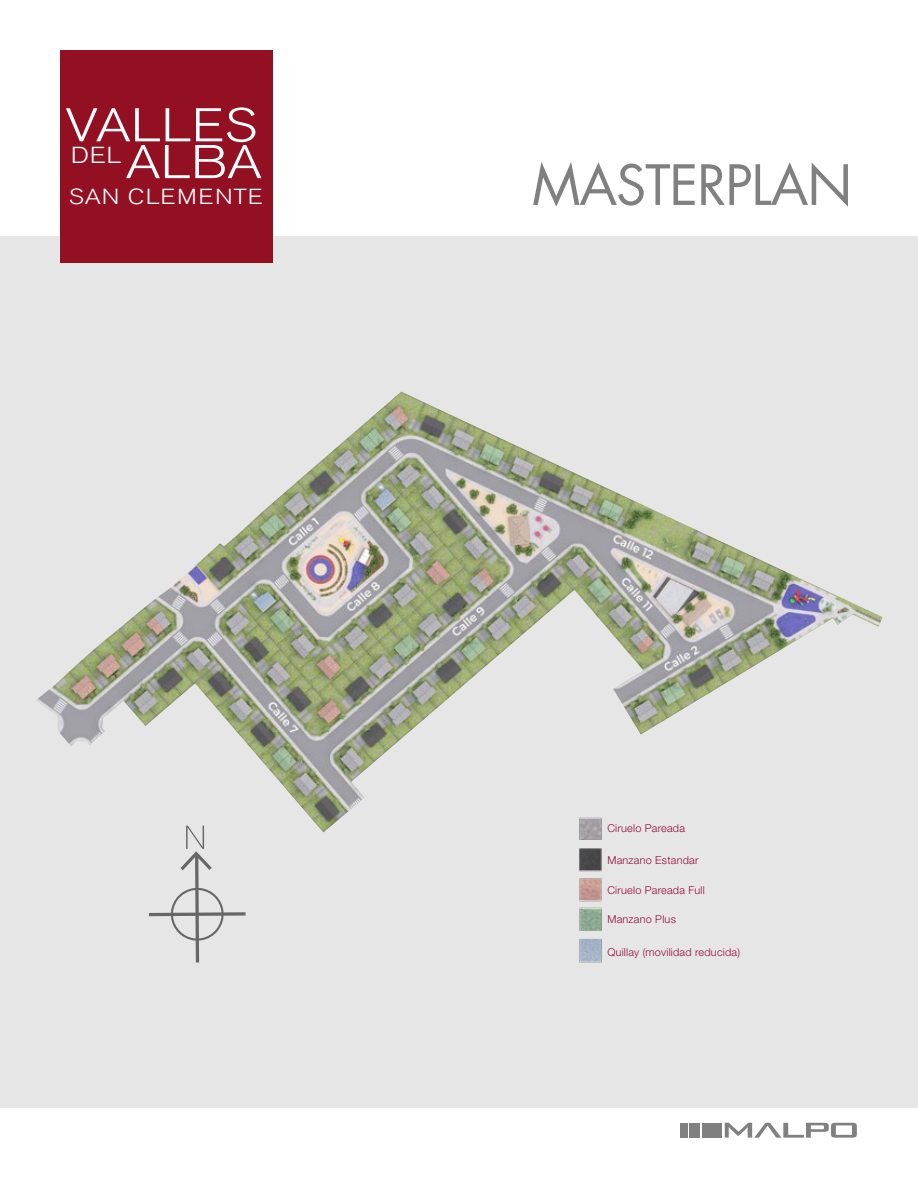
<style>
.page{position:relative;width:918px;height:1188px;background:#fff}
.page>*{position:absolute;margin:0;border:0;box-sizing:border-box;transform-origin:0 0}
.t1{font:54px "Futura Std";letter-spacing:-.02em;color:#808080}
.t2{font:300 46.8px/36.8px "Akzidenz Grotesk BQ";color:#fff;text-align:right;scale:1.16 1}
.t3{font:300 23.1px "Akzidenz Grotesk BQ";color:#fff;scale:1.16 1}
.t4{font:300 21.6px "Akzidenz Grotesk BQ";letter-spacing:.04em;color:#fff;scale:1.16 1}
.t5{font:300 10.95px "Helvetica Neue LT Std";letter-spacing:.02em;color:#950c38}
</style>
<div class="page">
<div style="left:0;top:236px;width:918px;height:871px;background:#e6e6e6"></div>
<div style="left:681px;top:1123px;width:7px;height:14px;background:#808080"></div>
<div style="left:689px;top:1123px;width:11px;height:14px;background:#808080"></div>
<div style="left:702px;top:1123px;width:19px;height:14px;background:#808080"></div>
<svg style="left:725px;top:1123px;width:132px;height:15px"></svg>
<svg style="left:149px;top:832px;width:97px;height:131px"></svg>
<div style="left:60px;top:50px;width:212px;height:212px;background:#930f22"></div>
<img style="left:36px;top:392px;width:847px;height:440px">
<img style="left:574px;top:813px;width:31px;height:150px">
<h2 class="t2" style="left:65px;top:108px;width:171px">VALLES<br>ALBA</h2>
<h3 class="t4" style="left:69px;top:184px;width:169px">SAN CLEMENTE</h3>
<h3 class="t3" style="left:71px;top:142px;width:45px">DEL</h3>
<h1 class="t1" style="left:532px;top:151px;width:322px">MASTERPLAN</h1>
<p class="t5" style="left:607px;top:822px;width:79px">Ciruelo Pareada</p>
<p class="t5" style="left:607px;top:854px;width:93px">Manzano Estandar</p>
<p class="t5" style="left:607px;top:883px;width:99px">Ciruelo Pareada Full</p>
<p class="t5" style="left:607px;top:913px;width:70px">Manzano Plus</p>
<p class="t5" style="left:607px;top:945px;width:134px">Quillay (movilidad reducida)</p>
</div>
